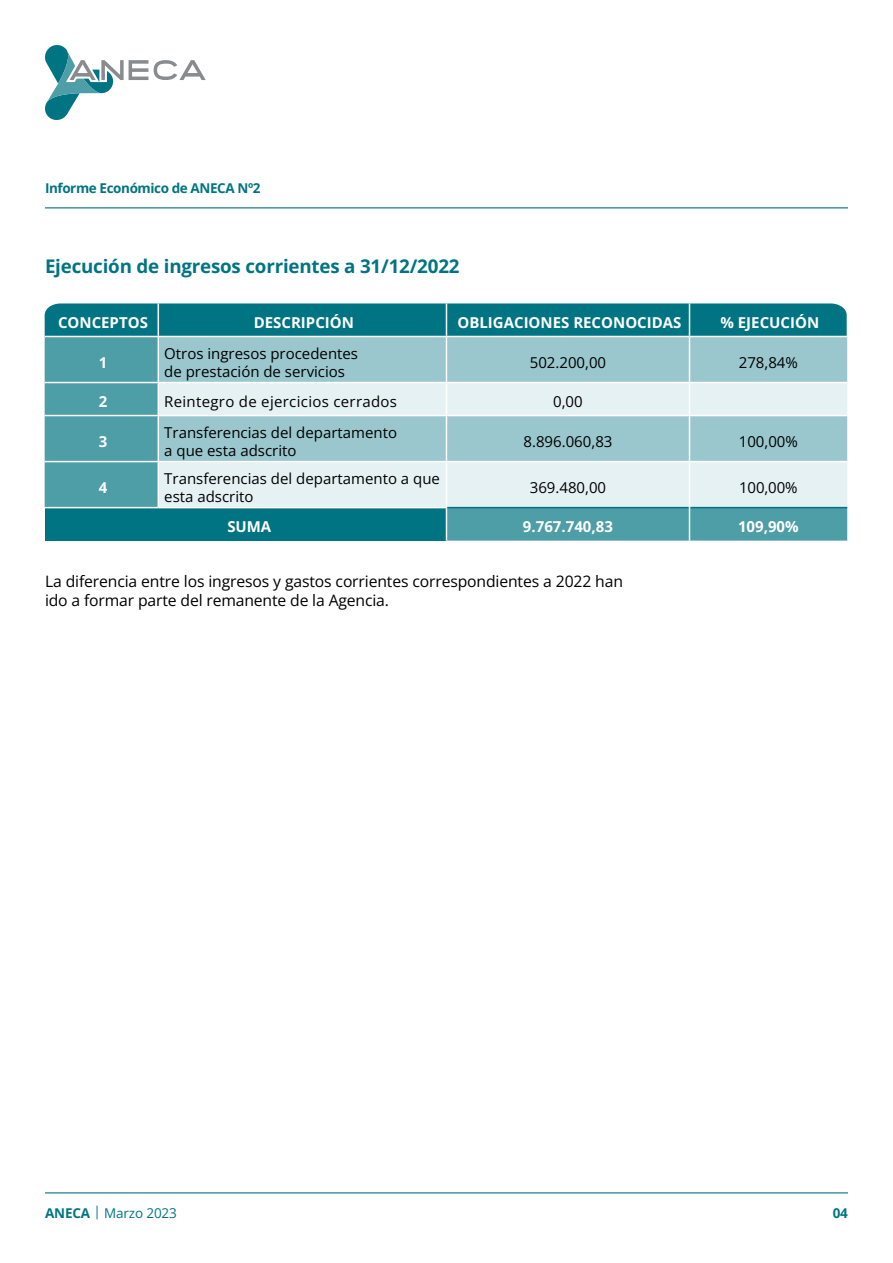
<style>
.page{position:relative;width:893px;height:1263px;background:#fff}
.page>*{position:absolute;margin:0;border:0;box-sizing:border-box;transform-origin:0 0}
.t1{font:700 18.75px "Open Sans";letter-spacing:-.01em;color:#007482}
.t2{font:15.75px/18.9px "Open Sans";letter-spacing:-.01em;color:#000}
.t3{font:15px/18px "Open Sans";color:#000}
.t4{font:700 15px "Open Sans";color:#fff}
.t5{font:15px "Open Sans";letter-spacing:.02em;color:#000}
.t6{font:700 13.5px "Open Sans";letter-spacing:-.03em;color:#007482}
.t7{font:13.5px "Open Sans";letter-spacing:-.01em;color:#007482}
.s1{font-weight:700}
</style>
<div class="page">
<svg style="left:154px;top:60px;width:52px;height:20px"></svg>
<svg style="left:45px;top:45px;width:103px;height:75px"></svg>
<hr style="left:45px;top:1192px;width:803px;height:1px;background:#007482">
<hr style="left:45px;top:207px;width:803px;height:1px;background:#007482">
<svg style="left:45px;top:303px;width:802px;height:33px;background:#077785"></svg>
<div style="left:45px;top:337px;width:802px;height:204px;background:#4d9ea7"></div>
<div style="left:159px;top:337px;width:688px;height:45px;background:#99c7cd"></div>
<svg style="left:159px;top:383px;width:688px;height:124px;background:#cae1e5"></svg>
<div style="left:45px;top:508px;width:401px;height:33px;background:#007482"></div>
<hr style="left:158px;top:383px;width:1px;height:32px;background:#fff">
<hr style="left:158px;top:462px;width:1px;height:45px;background:#fff">
<hr style="left:45px;top:382px;width:113px;height:1px;background:#fff">
<hr style="left:45px;top:415px;width:113px;height:1px;background:#fff">
<hr style="left:45px;top:461px;width:113px;height:1px;background:#fff">
<hr style="left:45px;top:507px;width:113px;height:1px;background:#fff">
<hr style="left:158px;top:507px;width:289px;height:1px;background:#fff">
<hr style="left:446px;top:508px;width:1px;height:33px;background:#fff">
<hr style="left:447px;top:507px;width:242px;height:1px;background:#007482">
<hr style="left:690px;top:507px;width:157px;height:1px;background:#007482">
<hr style="left:689px;top:508px;width:1px;height:33px;background:#fff">
<hr style="left:158px;top:337px;width:1px;height:45px;background:#fff">
<hr style="left:158px;top:416px;width:1px;height:45px;background:#fff">
<hr style="left:158px;top:303px;width:1px;height:33px;background:#fff">
<hr style="left:446px;top:303px;width:1px;height:33px;background:#fff">
<hr style="left:689px;top:303px;width:1px;height:33px;background:#fff">
<hr style="left:446px;top:337px;width:1px;height:45px;background:#fff">
<hr style="left:689px;top:337px;width:1px;height:45px;background:#fff">
<hr style="left:158px;top:382px;width:288px;height:1px;background:#fff">
<hr style="left:446px;top:382px;width:243px;height:1px;background:#fff">
<hr style="left:446px;top:383px;width:1px;height:32px;background:#fff">
<hr style="left:689px;top:382px;width:158px;height:1px;background:#fff">
<hr style="left:689px;top:383px;width:1px;height:32px;background:#fff">
<hr style="left:158px;top:415px;width:288px;height:1px;background:#fff">
<hr style="left:446px;top:415px;width:243px;height:1px;background:#fff">
<hr style="left:446px;top:416px;width:1px;height:45px;background:#fff">
<hr style="left:689px;top:415px;width:158px;height:1px;background:#fff">
<hr style="left:689px;top:416px;width:1px;height:45px;background:#fff">
<hr style="left:158px;top:461px;width:288px;height:1px;background:#fff">
<hr style="left:446px;top:461px;width:243px;height:1px;background:#fff">
<hr style="left:446px;top:462px;width:1px;height:45px;background:#fff">
<hr style="left:689px;top:461px;width:158px;height:1px;background:#fff">
<hr style="left:689px;top:462px;width:1px;height:46px;background:#fff">
<p class="t6" style="left:45px;top:179px;width:217px">Informe Económico de ANECA Nº2</p>
<p class="t1" style="left:45px;top:254px;width:416px">Ejecución de ingresos corrientes a 31/12/2022</p>
<p class="t4" style="left:58px;top:312px;width:91px">CONCEPTOS</p>
<p class="t4" style="left:254px;top:312px;width:102px">DESCRIPCIÓN</p>
<p class="t4" style="left:457px;top:312px;width:226px">OBLIGACIONES RECONOCIDAS</p>
<p class="t4" style="left:720px;top:312px;width:100px">% EJECUCIÓN</p>
<p class="t4" style="left:99px;top:352px;width:10px">1</p>
<p class="t3" style="left:164px;top:344px;width:195px">Otros ingresos procedentes de prestación de servicios</p>
<p class="t3" style="left:530px;top:353px;width:78px">502.200,00</p>
<p class="t3" style="left:739px;top:353px;width:61px">278,84%</p>
<p class="t4" style="left:99px;top:391px;width:10px">2</p>
<p class="t5" style="left:164px;top:391px;width:234px">Reintegro de ejercicios cerrados</p>
<p class="t3" style="left:553px;top:392px;width:31px">0,00</p>
<p class="t4" style="left:99px;top:431px;width:10px">3</p>
<p class="t3" style="left:164px;top:423px;width:234px">Transferencias del departamento a que esta adscrito</p>
<p class="t3" style="left:523px;top:432px;width:90px">8.896.060,83</p>
<p class="t3" style="left:739px;top:432px;width:61px">100,00%</p>
<p class="t4" style="left:99px;top:477px;width:10px">4</p>
<p class="t3" style="left:164px;top:469px;width:277px">Transferencias del departamento a que esta adscrito</p>
<p class="t3" style="left:530px;top:478px;width:78px">369.480,00</p>
<p class="t3" style="left:739px;top:478px;width:60px">100,00%</p>
<p class="t4" style="left:227px;top:516px;width:45px">SUMA</p>
<p class="t4" style="left:523px;top:516px;width:92px">9.767.740,83</p>
<p class="t4" style="left:738px;top:516px;width:62px">109,90%</p>
<p class="t2" style="left:45px;top:572px;width:580px">La diferencia entre los ingresos y gastos corrientes correspondientes a 2022 han ido a formar parte del remanente de la Agencia.</p>
<p class="t7" style="left:45px;top:1204px;width:133px"><span class="s1">ANECA</span> | Marzo 2023</p>
<p class="t6" style="left:833px;top:1204px;width:17px">04</p>
</div>
